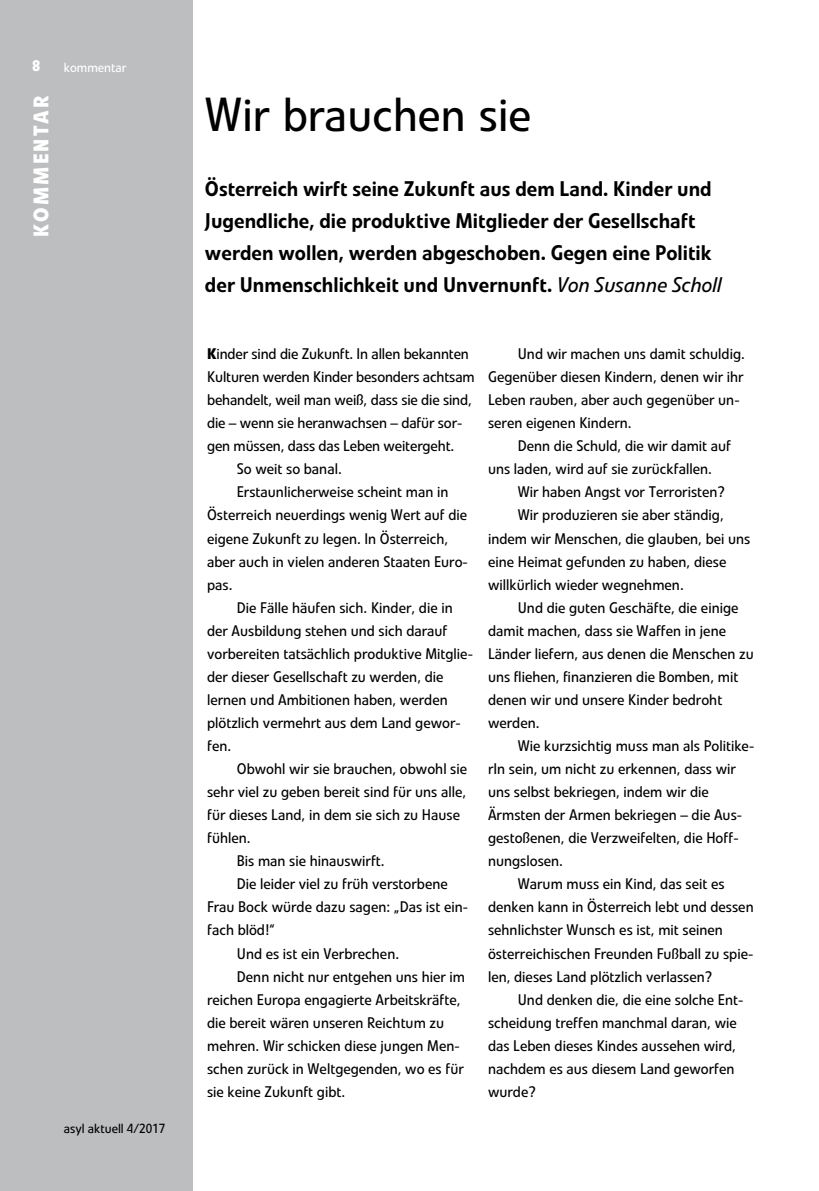
<style>
.page{position:relative;width:819px;height:1191px;background:#fff}
.page>*{position:absolute;margin:0;border:0;box-sizing:border-box;transform-origin:0 0}
.t1{font:47.25px "Linotype Veto";color:#000}
.t2{font:500 21px/32.2px "Linotype Veto";color:#000}
.t3{font:700 21px "Linotype Veto";letter-spacing:.1em;color:#fff}
.t4{font:15.22px/23.1px "Linotype Veto";color:#000}
.t5{font:700 15.22px "Linotype Veto";color:#fff}
.t6{font:13.12px "Linotype Veto";color:#000}
.t7{font:13.12px "Linotype Veto";color:#fff}
.s1{font-weight:400;font-style:italic}
.s2{font-weight:700}
</style>
<div class="page">
<div style="left:0;top:0;width:192px;height:1191px;background:#bcbec0"></div>
<p class="t5" style="left:32px;top:56px;width:10px">8</p>
<h2 class="t3" style="left:28px;top:237px;width:143px;rotate:-90deg">KOMMENTAR</h2>
<p class="t7" style="left:64px;top:59px;width:64px">kommentar</p>
<p class="t6" style="left:64px;top:1121px;width:103px">asyl aktuell 4/2017</p>
<h1 class="t1" style="left:205px;top:87px;width:328px">Wir brauchen sie</h1>
<h2 class="t2" style="left:205px;top:172px;width:518px">Österreich wirft seine Zukunft aus dem Land. Kinder und Jugendliche, die produktive Mitglieder der Gesellschaft werden wollen, werden abgeschoben. Gegen eine Politik der Unmenschlichkeit und Unvernunft. <span class="s1">Von Susanne Scholl</span></h2>
<p class="t4" style="left:207px;top:342px;width:263px"><span class="s2">K</span>inder sind die Zukunft. In allen bekannten</p>
<p class="t4" style="left:207px;top:365px;width:269px">Kulturen werden Kinder besonders achtsam</p>
<p class="t4" style="left:207px;top:388px;width:266px">behandelt, weil man weiß, dass sie die sind,</p>
<p class="t4" style="left:207px;top:411px;width:257px">die – wenn sie heranwachsen – dafür sor-</p>
<p class="t4" style="left:207px;top:434px;width:249px">gen müssen, dass das Leben weitergeht.</p>
<p class="t4" style="left:237px;top:457px;width:106px">So weit so banal.</p>
<p class="t4" style="left:237px;top:481px;width:213px">Erstaunlicherweise scheint man in</p>
<p class="t4" style="left:207px;top:504px;width:261px">Österreich neuerdings wenig Wert auf die</p>
<p class="t4" style="left:207px;top:527px;width:243px">eigene Zukunft zu legen. In Österreich,</p>
<p class="t4" style="left:207px;top:550px;width:262px">aber auch in vielen anderen Staaten Euro-</p>
<p class="t4" style="left:207px;top:573px;width:27px">pas.</p>
<p class="t4" style="left:237px;top:596px;width:217px">Die Fälle häufen sich. Kinder, die in</p>
<p class="t4" style="left:207px;top:619px;width:242px">der Ausbildung stehen und sich darauf</p>
<p class="t4" style="left:207px;top:642px;width:267px">vorbereiten tatsächlich produktive Mitglie-</p>
<p class="t4" style="left:207px;top:665px;width:238px">der dieser Gesellschaft zu werden, die</p>
<p class="t4" style="left:207px;top:688px;width:242px">lernen und Ambitionen haben, werden</p>
<p class="t4" style="left:207px;top:711px;width:255px">plötzlich vermehrt aus dem Land gewor-</p>
<p class="t4" style="left:207px;top:734px;width:26px">fen.</p>
<p class="t4" style="left:237px;top:757px;width:232px">Obwohl wir sie brauchen, obwohl sie</p>
<p class="t4" style="left:207px;top:780px;width:260px">sehr viel zu geben bereit sind für uns alle,</p>
<p class="t4" style="left:207px;top:803px;width:254px">für dieses Land, in dem sie sich zu Hause</p>
<p class="t4" style="left:207px;top:826px;width:45px">fühlen.</p>
<p class="t4" style="left:237px;top:849px;width:149px">Bis man sie hinauswirft.</p>
<p class="t4" style="left:237px;top:872px;width:212px">Die leider viel zu früh verstorbene</p>
<p class="t4" style="left:207px;top:895px;width:262px">Frau Bock würde dazu sagen: „Das ist ein-</p>
<p class="t4" style="left:207px;top:918px;width:69px">fach blöd!“</p>
<p class="t4" style="left:237px;top:941px;width:164px">Und es ist ein Verbrechen.</p>
<p class="t4" style="left:237px;top:965px;width:230px">Denn nicht nur entgehen uns hier im</p>
<p class="t4" style="left:207px;top:988px;width:255px">reichen Europa engagierte Arbeitskräfte,</p>
<p class="t4" style="left:207px;top:1011px;width:238px">die bereit wären unseren Reichtum zu</p>
<p class="t4" style="left:207px;top:1034px;width:254px">mehren. Wir schicken diese jungen Men-</p>
<p class="t4" style="left:207px;top:1057px;width:258px">schen zurück in Weltgegenden, wo es für</p>
<p class="t4" style="left:207px;top:1080px;width:140px">sie keine Zukunft gibt.</p>
<p class="t4" style="left:488px;top:342px;width:258px;text-indent:30px">Und wir machen uns damit schuldig.<br>Gegenüber diesen Kindern, denen wir ihr Leben rauben, aber auch gegenüber un&shy;seren eigenen Kindern.</p>
<p class="t4" style="left:488px;top:434px;width:245px;text-indent:30px">Denn die Schuld, die wir damit auf uns laden, wird auf sie zurückfallen.</p>
<p class="t4" style="left:518px;top:481px;width:208px">Wir haben Angst vor Terroristen?</p>
<p class="t4" style="left:518px;top:504px;width:207px">Wir produzieren sie aber ständig,</p>
<p class="t4" style="left:488px;top:527px;width:264px">indem wir Menschen, die glauben, bei uns</p>
<p class="t4" style="left:488px;top:550px;width:240px">eine Heimat gefunden zu haben, diese</p>
<p class="t4" style="left:488px;top:573px;width:197px">willkürlich wieder wegnehmen.</p>
<p class="t4" style="left:518px;top:596px;width:222px">Und die guten Geschäfte, die einige</p>
<p class="t4" style="left:488px;top:619px;width:239px">damit machen, dass sie Waffen in jene</p>
<p class="t4" style="left:488px;top:642px;width:267px">Länder liefern, aus denen die Menschen zu</p>
<p class="t4" style="left:488px;top:665px;width:252px">uns fliehen, finanzieren die Bomben, mit</p>
<p class="t4" style="left:488px;top:688px;width:236px">denen wir und unsere Kinder bedroht</p>
<p class="t4" style="left:488px;top:711px;width:53px">werden.</p>
<p class="t4" style="left:518px;top:734px;width:238px">Wie kurzsichtig muss man als Politike-</p>
<p class="t4" style="left:488px;top:757px;width:249px">rIn sein, um nicht zu erkennen, dass wir</p>
<p class="t4" style="left:488px;top:780px;width:222px">uns selbst bekriegen, indem wir die</p>
<p class="t4" style="left:488px;top:803px;width:255px">Ärmsten der Armen bekriegen – die Aus-</p>
<p class="t4" style="left:488px;top:826px;width:252px">gestoßenen, die Verzweifelten, die Hoff-</p>
<p class="t4" style="left:488px;top:849px;width:77px">nungslosen.</p>
<p class="t4" style="left:518px;top:872px;width:208px">Warum muss ein Kind, das seit es</p>
<p class="t4" style="left:488px;top:895px;width:267px">denken kann in Österreich lebt und dessen</p>
<p class="t4" style="left:488px;top:918px;width:236px">sehnlichster Wunsch es ist, mit seinen</p>
<p class="t4" style="left:488px;top:942px;width:267px">österreichischen Freunden Fußball zu spie-</p>
<p class="t4" style="left:488px;top:965px;width:225px">len, dieses Land plötzlich verlassen?</p>
<p class="t4" style="left:518px;top:988px;width:227px">Und denken die, die eine solche Ent-</p>
<p class="t4" style="left:488px;top:1011px;width:250px">scheidung treffen manchmal daran, wie</p>
<p class="t4" style="left:488px;top:1034px;width:249px">das Leben dieses Kindes aussehen wird,</p>
<p class="t4" style="left:488px;top:1057px;width:248px">nachdem es aus diesem Land geworfen</p>
<p class="t4" style="left:488px;top:1080px;width:49px">wurde?</p>
</div>
